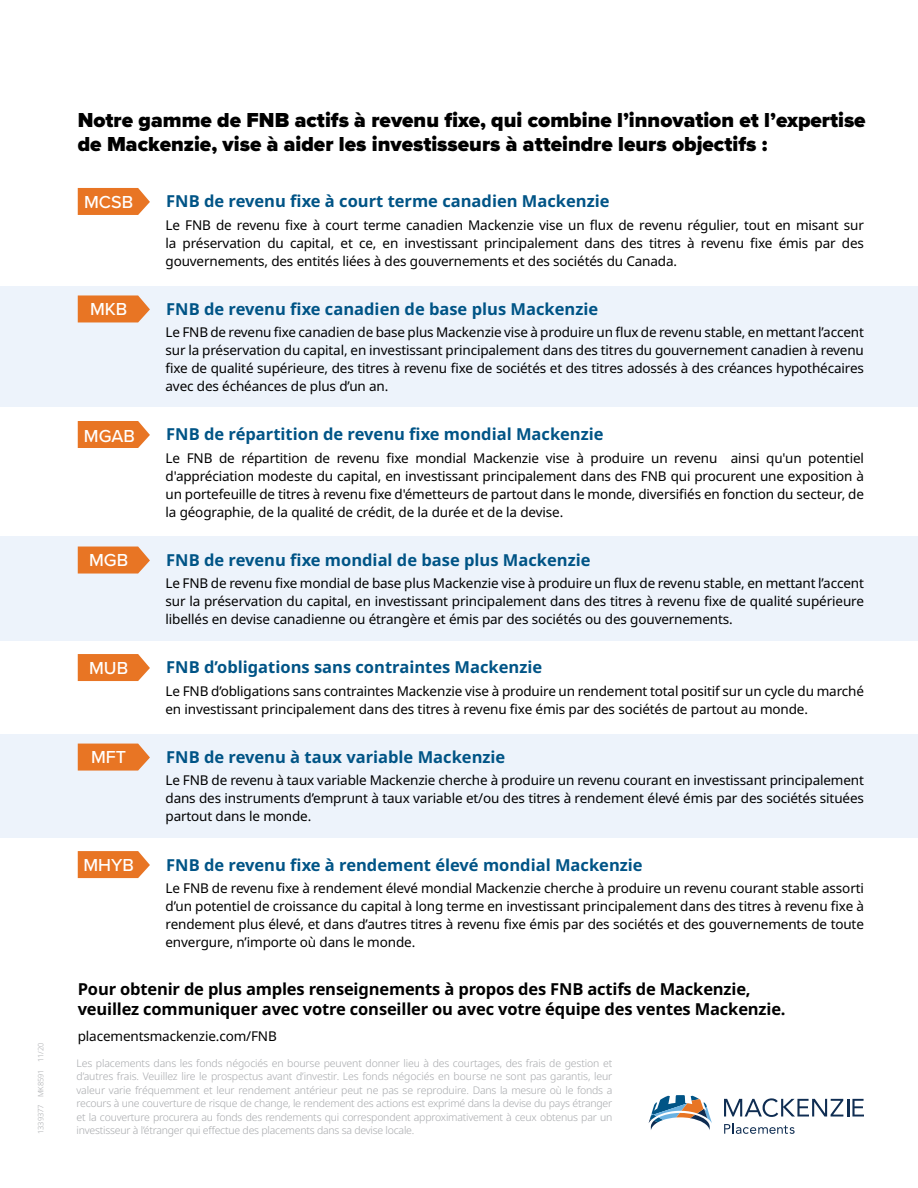
<style>
.page{position:relative;width:918px;height:1188px;background:#fff}
.page>*{position:absolute;margin:0;border:0;box-sizing:border-box;transform-origin:0 0}
.t1{font:900 21px/24px "Proxima Nova";color:#000}
.H4_-_Ticker{font:500 18px "Proxima Nova";color:#fff}
.H4_-_with_ticker{font:700 16.5px "Noto Sans";color:#005486}
.CTA{font:700 16.5px/19.5px "Noto Sans";letter-spacing:-.01em;color:#000}
.Body_-_indent{font:13.5px/18px "Noto Sans";letter-spacing:-.01em;color:#000;text-align:justify}
.body{font:13.5px "Noto Sans";letter-spacing:-.01em;color:#000}
.legal{font:300 10.5px/13.5px "Noto Sans";letter-spacing:-.02em;color:#a7a9ac;text-align:justify}
.t2{font:300 7.5px "Noto Sans";letter-spacing:-.01em;color:#a7a9ac}
</style>
<div class="page">
<div style="left:0;top:735px;width:918px;height:103px;background:#edf3fb"></div>
<div style="left:0;top:536px;width:918px;height:105px;background:#edf3fb"></div>
<div style="left:0;top:286px;width:918px;height:121px;background:#edf3fb"></div>
<svg style="left:78px;top:188px;width:72px;height:27px;background:#e98036"></svg>
<svg style="left:78px;top:295px;width:72px;height:27px;background:#e88138"></svg>
<svg style="left:78px;top:421px;width:72px;height:27px;background:#e98036"></svg>
<svg style="left:78px;top:547px;width:72px;height:27px;background:#e88138"></svg>
<svg style="left:78px;top:654px;width:72px;height:27px;background:#e98036"></svg>
<svg style="left:78px;top:744px;width:72px;height:27px;background:#e88138"></svg>
<svg style="left:78px;top:851px;width:72px;height:27px;background:#e98036"></svg>
<svg style="left:649px;top:1095px;width:63px;height:35px"></svg>
<svg style="left:724px;top:1098px;width:140px;height:19px"></svg>
<svg style="left:724px;top:1123px;width:71px;height:11px"></svg>
<p class="t2" style="left:36px;top:1097px;width:56px;rotate:-90deg">MK8591 11/20</p>
<p class="t2" style="left:36px;top:1134px;width:31px;rotate:-90deg">1339377</p>
<h3 class="t1" style="left:78px;top:108px;width:789px">Notre gamme de FNB actifs à revenu fixe, qui combine l’innovation et l’expertise de Mackenzie, vise à aider les investisseurs à atteindre leurs objectifs :</h3>
<h4 class="H4_-_Ticker" style="left:84px;top:188px;width:51px">MCSB</h4>
<h4 class="H4_-_with_ticker" style="left:166px;top:190px;width:445px">FNB de revenu fixe à court terme canadien Mackenzie</h4>
<p class="Body_-_indent" style="left:166px;top:216px;width:700px">Le FNB de revenu fixe à court terme canadien Mackenzie vise un flux de revenu régulier, tout en misant sur la préservation du capital, et ce, en investissant principalement dans des titres à revenu fixe émis par des gouvernements, des entités liées à des gouvernements et des sociétés du Canada.</p>
<h4 class="H4_-_Ticker" style="left:90px;top:296px;width:39px">MKB</h4>
<h4 class="H4_-_with_ticker" style="left:166px;top:297px;width:433px">FNB de revenu fixe canadien de base plus Mackenzie</h4>
<p class="Body_-_indent" style="left:166px;top:324px;width:700px">Le FNB de revenu fixe canadien de base plus Mackenzie vise à produire un flux de revenu stable, en mettant l’accent sur la préservation du capital, en investissant principalement dans des titres du gouvernement canadien à revenu fixe de qualité supérieure, des titres à revenu fixe de sociétés et des titres adossés à des créances hypothécaires avec des échéances de plus d’un an.</p>
<h4 class="H4_-_Ticker" style="left:84px;top:423px;width:53px">MGAB</h4>
<h4 class="H4_-_with_ticker" style="left:166px;top:423px;width:439px">FNB de répartition de revenu fixe mondial Mackenzie</h4>
<p class="Body_-_indent" style="left:166px;top:449px;width:700px">Le FNB de répartition de revenu fixe mondial Mackenzie vise à produire un revenu ainsi qu'un potentiel d'appréciation modeste du capital, en investissant principalement dans des FNB qui procurent une exposition à un portefeuille de titres à revenu fixe d'émetteurs de partout dans le monde, diversifiés en fonction du secteur, de la géographie, de la qualité de crédit, de la durée et de la devise.</p>
<h4 class="H4_-_Ticker" style="left:89px;top:547px;width:41px">MGB</h4>
<h4 class="H4_-_with_ticker" style="left:166px;top:548px;width:426px">FNB de revenu fixe mondial de base plus Mackenzie</h4>
<p class="Body_-_indent" style="left:166px;top:575px;width:700px">Le FNB de revenu fixe mondial de base plus Mackenzie vise à produire un flux de revenu stable, en mettant l’accent sur la préservation du capital, en investissant principalement dans des titres à revenu fixe de qualité supérieure libellés en devise canadienne ou étrangère et émis par des sociétés ou des gouvernements.</p>
<h4 class="H4_-_Ticker" style="left:89px;top:654px;width:41px">MUB</h4>
<h4 class="H4_-_with_ticker" style="left:166px;top:656px;width:378px">FNB d’obligations sans contraintes Mackenzie</h4>
<p class="Body_-_indent" style="left:166px;top:682px;width:700px">Le FNB d’obligations sans contraintes Mackenzie vise à produire un rendement total positif sur un cycle du marché en investissant principalement dans des titres à revenu fixe émis par des sociétés de partout au monde.</p>
<h4 class="H4_-_Ticker" style="left:91px;top:744px;width:37px">MFT</h4>
<h4 class="H4_-_with_ticker" style="left:166px;top:745px;width:341px">FNB de revenu à taux variable Mackenzie</h4>
<p class="Body_-_indent" style="left:166px;top:772px;width:700px">Le FNB de revenu à taux variable Mackenzie cherche à produire un revenu courant en investissant principalement dans des instruments d’emprunt à taux variable et/ou des titres à rendement élevé émis par des sociétés situées partout dans le monde.</p>
<h4 class="H4_-_Ticker" style="left:83px;top:851px;width:52px">MHYB</h4>
<h4 class="H4_-_with_ticker" style="left:166px;top:853px;width:478px">FNB de revenu fixe à rendement élevé mondial Mackenzie</h4>
<p class="Body_-_indent" style="left:166px;top:879px;width:700px">Le FNB de revenu fixe à rendement élevé mondial Mackenzie cherche à produire un revenu courant stable assorti d’un potentiel de croissance du capital à long terme en investissant principalement dans des titres à revenu fixe à rendement plus élevé, et dans d’autres titres à revenu fixe émis par des sociétés et des gouvernements de toute envergure, n’importe où dans le monde.</p>
<h5 class="CTA" style="left:78px;top:980px;width:709px">Pour obtenir de plus amples renseignements à propos des FNB actifs de Mackenzie, veuillez communiquer avec votre conseiller ou avec votre équipe des ventes Mackenzie.</h5>
<p class="body" style="left:78px;top:1027px;width:201px">placementsmackenzie.com/FNB</p>
<p class="legal" style="left:76px;top:1056px;width:537px">Les placements dans les fonds négociés en bourse peuvent donner lieu à des courtages, des frais de gestion et d’autres frais. Veuillez lire le prospectus avant d’investir. Les fonds négociés en bourse ne sont pas garantis, leur valeur varie fréquemment et leur rendement antérieur peut ne pas se reproduire. Dans la mesure où le fonds a recours à une couverture de risque de change, le rendement des actions est exprimé dans la devise du pays étranger et la couverture procurera au fonds des rendements qui correspondent approximativement à ceux obtenus par un</p>
<p class="legal" style="left:76px;top:1124px;width:339px">investisseur à l’étranger qui effectue des placements dans sa devise locale.</p>
</div>
